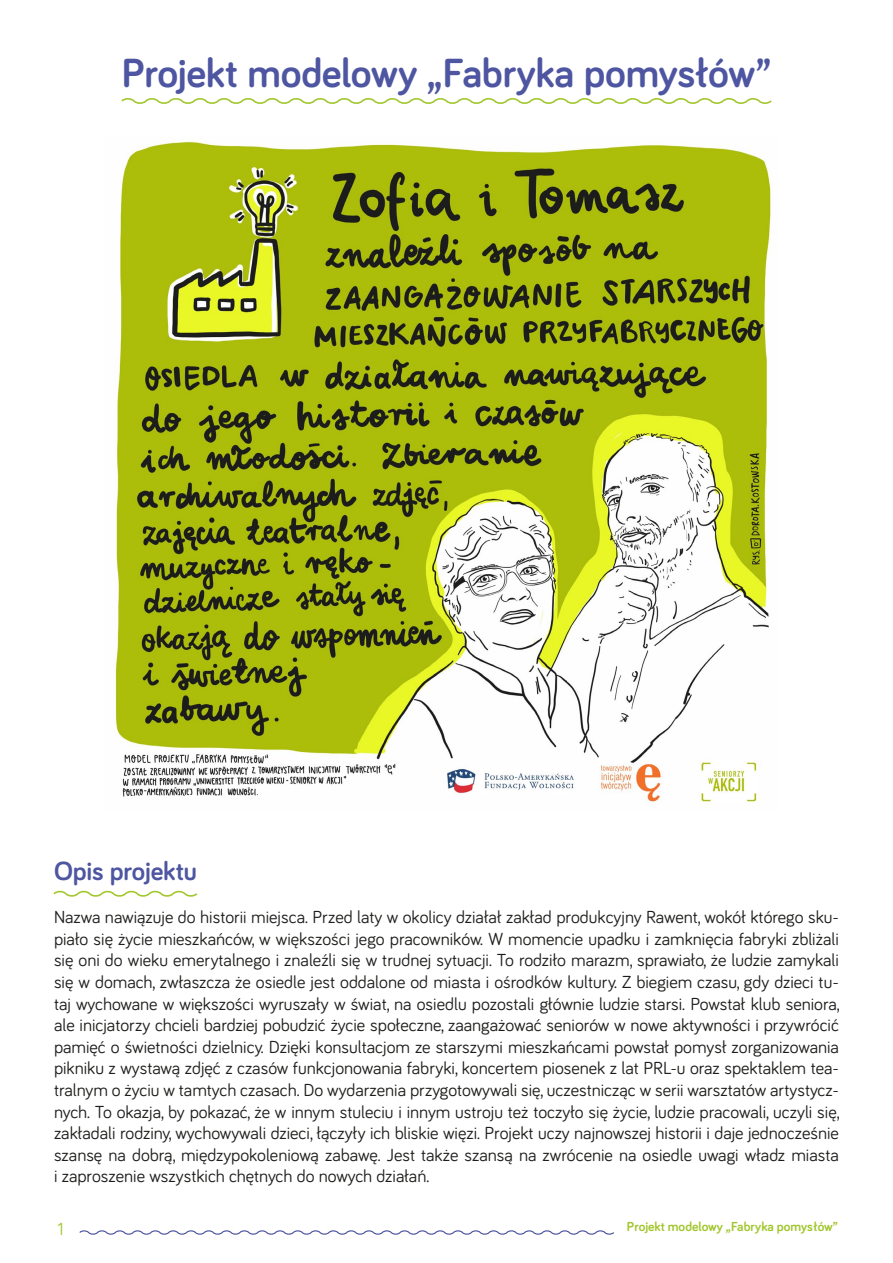
<style>
.page{position:relative;width:893px;height:1263px;background:#fff}
.page>*{position:absolute;margin:0;border:0;box-sizing:border-box;transform-origin:0 0}
.t1{font:700 42px "Bariol";letter-spacing:-.01em;color:#4e55a1}
.t2{font:700 27px "Bariol";letter-spacing:-.005em;color:#4e55a1}
.t3{font:18px/21.6px "Bariol";color:#1d1d1b;text-align:justify}
.t4{font:18px "Bariol";color:#a2c62c}
.t5{font:700 13.5px "Bariol";color:#a2c62c}
</style>
<div class="page">
<svg style="left:79px;top:1230px;width:535px;height:5px"></svg>
<svg style="left:53px;top:890px;width:145px;height:7px"></svg>
<img style="left:115px;top:141px;width:656px;height:663px">
<svg style="left:121px;top:98px;width:651px;height:6px"></svg>
<h1 class="t1" style="left:122px;top:45px;width:651px">Projekt modelowy „Fabryka pomysłów”</h1>
<h2 class="t2" style="left:54px;top:853px;width:144px">Opis projektu</h2>
<p class="t3" style="left:54px;top:905px;width:787px">Nazwa nawiązuje do historii miejsca. Przed laty w okolicy działał zakład produkcyjny Rawent, wokół którego sku&shy;piało się życie mieszkańców, w większości jego pracowników. W momencie upadku i zamknięcia fabryki zbliżali się oni do wieku emerytalnego i znaleźli się w trudnej sytuacji. To rodziło marazm, sprawiało, że ludzie zamykali się w domach, zwłaszcza że osiedle jest oddalone od miasta i ośrodków kultury. Z biegiem czasu, gdy dzieci tu&shy;taj wychowane w większości wyruszały w świat, na osiedlu pozostali głównie ludzie starsi. Powstał klub seniora, ale inicjatorzy chcieli bardziej pobudzić życie społeczne, zaangażować seniorów w nowe aktywności i przywrócić pamięć o świetności dzielnicy. Dzięki konsultacjom ze starszymi mieszkańcami powstał pomysł zorganizowania pikniku z wystawą zdjęć z czasów funkcjonowania fabryki, koncertem piosenek z lat PRL-u oraz spektaklem tea&shy;tralnym o życiu w tamtych czasach. Do wydarzenia przygotowywali się, uczestnicząc w serii warsztatów artystycz&shy;nych. To okazja, by pokazać, że w innym stuleciu i innym ustroju też toczyło się życie, ludzie pracowali, uczyli się, zakładali rodziny, wychowywali dzieci, łączyły ich bliskie więzi. Projekt uczy najnowszej historii i daje jednocześnie szansę na dobrą, międzypokoleniową zabawę. Jest także szansą na zwrócenie na osiedle uwagi władz miasta i zaproszenie wszystkich chętnych do nowych działań.</p>
<p class="t4" style="left:57px;top:1216px;width:8px">1</p>
<p class="t5" style="left:627px;top:1217px;width:212px">Projekt modelowy „Fabryka pomysłów”</p>
</div>
